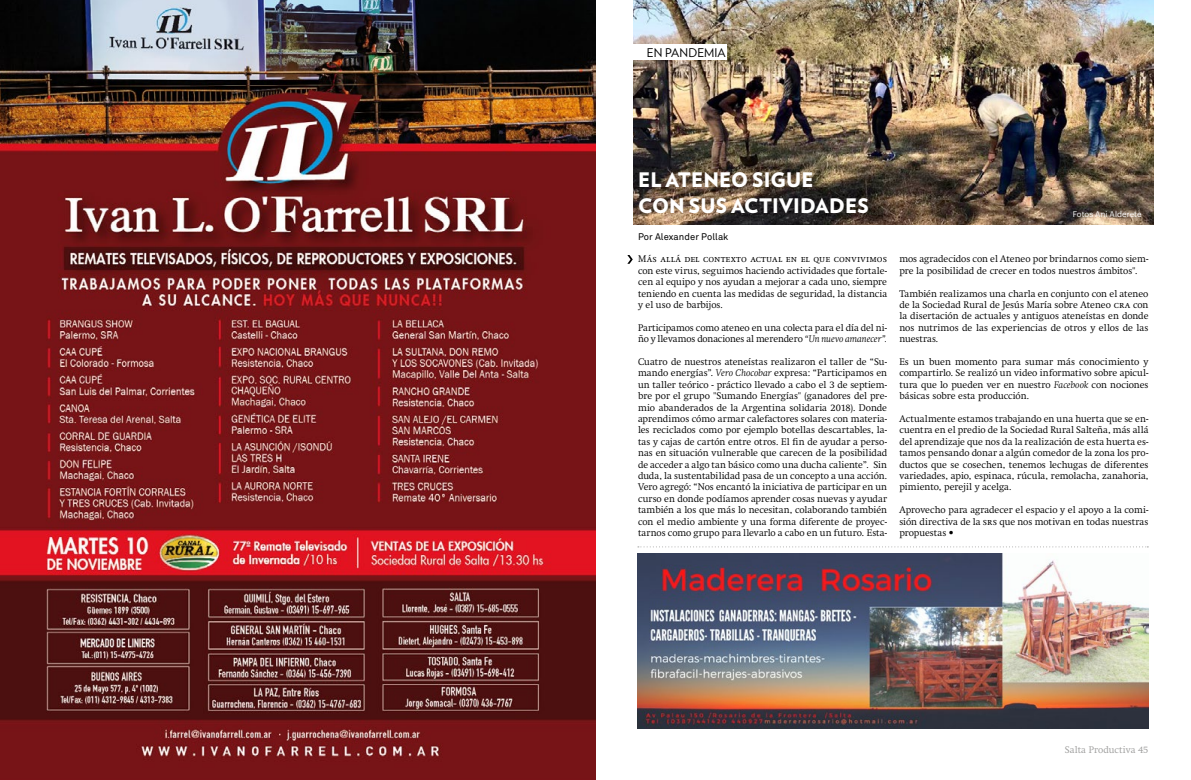
<style>
.page{position:relative;width:1191px;height:780px;background:#fff}
.page>*{position:absolute;margin:0;border:0;box-sizing:border-box;transform-origin:0 0}
.t1{font:900 20px/26px "Verlag";letter-spacing:.01em;color:#fff}
.t2{font:12px "Verlag";letter-spacing:.005em;color:#000}
.t3{font:300 9.5px/11.4px "Swift";color:#000;text-align:justify}
.t4{font:9.5px "Swift Light SC";letter-spacing:.015em;color:#000}
.t5{font:9.5px "Akkurat Pro";letter-spacing:.005em;color:#000}
.t6{font:300 9.5px "Swift";letter-spacing:.01em;color:#9d9d9c}
.t7{font:8px "Graphik";letter-spacing:.005em;color:#fff}
.s1{font-style:italic}
.s2{font-family:"Swift Light SC";font-weight:400}
</style>
<div class="page">
<img style="left:0;top:0;width:595px;height:780px">
<img style="left:633px;top:0;width:520px;height:225px">
<svg style="left:627px;top:255px;width:6px;height:9px"></svg>
<svg style="left:638px;top:546px;width:510px;height:1px"></svg>
<img style="left:638px;top:554px;width:510px;height:175px">
<div style="left:607px;top:45px;width:120px;height:15px;background:#fff"></div>
<p class="t2" style="left:647px;top:44px;width:80px">EN PANDEMIA</p>
<h1 class="t1" style="left:638px;top:166px;width:232px">EL ATENEO SIGUE<br>CON SUS ACTIVIDADES</h1>
<p class="t5" style="left:638px;top:231px;width:92px">Por Alexander Pollak</p>
<p class="t4" style="left:638px;top:253px;width:250px">Más allá del contexto actual en el que convivimos</p>
<p class="t3" style="left:638px;top:265px;width:251px">con este virus, seguimos haciendo actividades que fortale&shy;cen al equipo y nos ayudan a mejorar a cada uno, siempre teniendo en cuenta las medidas de seguridad, la distancia y el uso de barbijos.</p>
<p class="t3" style="left:638px;top:322px;width:250px">Participamos como ateneo en una colecta para el día del ni&shy;ño y llevamos donaciones al merendero <span class="s1">“Un nuevo amanecer”.</span></p>
<p class="t3" style="left:638px;top:356px;width:251px">Cuatro de nuestros ateneístas realizaron el taller de “Su&shy;mando energías”. <span class="s1">Vero Chocobar</span> expresa: “Participamos en un taller teórico - práctico llevado a cabo el 3 de septiem&shy;bre por el grupo "Sumando Energías" (ganadores del pre&shy;mio abanderados de la Argentina solidaria 2018). Donde aprendimos cómo armar calefactores solares con materia&shy;les reciclados como por ejemplo botellas descartables, la&shy;tas y cajas de cartón entre otros. El fin de ayudar a perso&shy;nas en situación vulnerable que carecen de la posibilidad de acceder a algo tan básico como una ducha caliente”. Sin duda, la sustentabilidad pasa de un concepto a una acción.<br>Vero agregó: “Nos encantó la iniciativa de participar en un curso en donde podíamos aprender cosas nuevas y ayudar también a los que más lo necesitan, colaborando también con el medio ambiente y una forma diferente de proyec&shy;tarnos como grupo para llevarlo a cabo en un futuro. Esta-</p>
<p class="t7" style="left:1072px;top:208px;width:70px">Fotos Ani Alderete</p>
<p class="t3" style="left:899px;top:253px;width:250px">mos agradecidos con el Ateneo por brindarnos como siem&shy;pre la posibilidad de crecer en todos nuestros ámbitos".</p>
<p class="t3" style="left:899px;top:287px;width:251px">También realizamos una charla en conjunto con el ateneo de la Sociedad Rural de Jesús María sobre Ateneo <span class="s2">cra</span> con la disertación de actuales y antiguos ateneístas en donde nos nutrimos de las experiencias de otros y ellos de las nuestras.</p>
<p class="t3" style="left:899px;top:356px;width:251px">Es un buen momento para sumar más conocimiento y compartirlo. Se realizó un video informativo sobre apicul&shy;tura que lo pueden ver en nuestro <span class="s1">Facebook</span> con nociones básicas sobre esta producción.</p>
<p class="t3" style="left:899px;top:413px;width:251px">Actualmente estamos trabajando en una huerta que se en&shy;cuentra en el predio de la Sociedad Rural Salteña, más allá del aprendizaje que nos da la realización de esta huerta es&shy;tamos pensando donar a algún comedor de la zona los pro&shy;ductos que se cosechen, tenemos lechugas de diferentes variedades, apio, espinaca, rúcula, remolacha, zanahoria, pimiento, perejil y acelga.</p>
<p class="t3" style="left:899px;top:504px;width:250px">Aprovecho para agradecer el espacio y el apoyo a la comi&shy;sión directiva de la <span class="s2">srs</span> que nos motivan en todas nuestras propuestas •</p>
<p class="t6" style="left:1065px;top:744px;width:85px">Salta Productiva 45</p>
</div>
